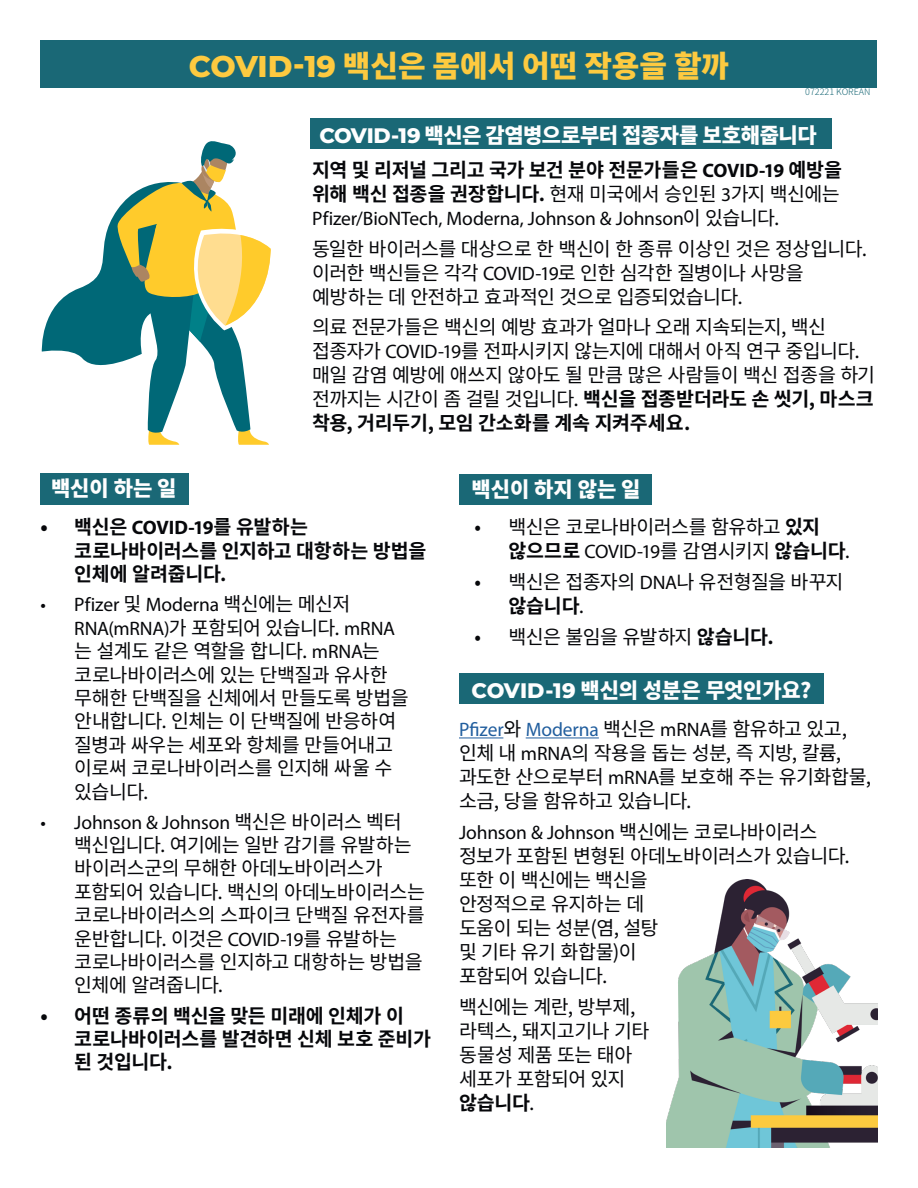
<style>
.page{position:relative;width:918px;height:1188px;background:#fff}
.page>*{position:absolute;margin:0;border:0;box-sizing:border-box;transform-origin:0 0}
.t1{font:900 30px "Noto Sans CJ Kkr";color:#fdca40}
.Body_Style{font:900 21px "Noto Sans CJ Kkr";letter-spacing:-.01em;color:#fefefe}
.Body_Style-2{font:19.5px/24px "Noto Sans CJ Kkr";letter-spacing:-.03em;color:#06070a}
.Body_Style-3{font:19.5px/24px "Myriad Pro";letter-spacing:-.005em;color:#06070a;text-align:justify}
.t2{font:700 19.5px/23.4px "Noto Sans CJ Kkr";letter-spacing:-.01em;color:#06070a}
.t3{font:300 9px "Noto Sans CJ Kkr";color:#196876}
.s1{font-family:"Montserrat";font-weight:800}
.s2{font-family:"Noto Sans CJ Kkr";font-weight:700}
.s3{font-weight:700}
.s4{font-family:"Noto Sans CJ Kkr"}
.s5{font-family:"Myriad Pro"}
.s6{font-family:"Myriad Pro";color:#215e9e}
</style>
<div class="page">
<div style="left:40px;top:40px;width:838px;height:48px;background:#1a6876"></div>
<svg style="left:41px;top:141px;width:230px;height:304px"></svg>
<hr style="left:459px;top:737px;width:44px;height:1px;background:#215e9e">
<hr style="left:526px;top:737px;width:73px;height:1px;background:#215e9e">
<div style="left:310px;top:118px;width:522px;height:31px;background:#1a6876"></div>
<div style="left:40px;top:474px;width:149px;height:31px;background:#1a6876"></div>
<div style="left:460px;top:474px;width:192px;height:31px;background:#1a6876"></div>
<div style="left:460px;top:673px;width:364px;height:31px;background:#1a6876"></div>
<img style="left:667px;top:879px;width:211px;height:269px">
<p class="t1" style="left:189px;top:49px;width:542px"><span class="s1">COVID-19</span> 백신은 몸에서 어떤 작용을 할까</p>
<p class="t3" style="left:805px;top:87px;width:67px">072221 KOREAN</p>
<p class="Body_Style" style="left:320px;top:124px;width:499px"><span class="s1">COVID-19</span> 백신은 감염병으로부터 접종자를 보호해줍니다</p>
<p class="Body_Style-3" style="left:312px;top:158px;width:531px"><span class="s2">지역 및 리저널 그리고 국가 보건 분야 전문가들은</span> <span class="s3">COVID-19</span> <span class="s2">예방을 위해 백신 접종을 권장합니다.</span> <span class="s4">현재 미국에서 승인된</span> 3<span class="s4">가지 백신에는 </span>Pfizer/BioNTech, Moderna, Johnson &amp; Johnson<span class="s4">이 있습니다.</span></p>
<p class="Body_Style-2" style="left:312px;top:237px;width:557px">동일한 바이러스를 대상으로 한 백신이 한 종류 이상인 것은 정상입니다. 이러한 백신들은 각각 <span class="s5">COVID-19</span>로 인한 심각한 질병이나 사망을 예방하는 데 안전하고 효과적인 것으로 입증되었습니다.</p>
<p class="Body_Style-2" style="left:312px;top:316px;width:564px">의료 전문가들은 백신의 예방 효과가 얼마나 오래 지속되는지, 백신 접종자가 <span class="s5">COVID-19</span>를 전파시키지 않는지에 대해서 아직 연구 중입니다. 매일 감염 예방에 애쓰지 않아도 될 만큼 많은 사람들이 백신 접종을 하기 전까지는 시간이 좀 걸릴 것입니다. <span class="s3">백신을 접종받더라도 손 씻기, 마스크 착용, 거리두기, 모임 간소화를 계속 지켜주세요.</span></p>
<p class="Body_Style" style="left:51px;top:477px;width:127px">백신이 하는 일</p>
<p class="Body_Style" style="left:472px;top:477px;width:170px">백신이 하지 않는 일</p>
<p class="t2" style="left:74px;top:516px;width:354px;text-indent:-34px">• 백신은 <span class="s5">COVID-19</span>를 유발하는 코로나바이러스를 인지하고 대항하는 방법을 인체에 알려줍니다.</p>
<p class="Body_Style-2" style="left:74px;top:593px;width:336px;line-height:23.4px;text-indent:-34px"><span class="s5">• Pfizer</span> 및 <span class="s5">Moderna</span> 백신에는 메신저<br><span class="s5">RNA(mRNA)</span>가 포함되어 있습니다. <span class="s5">mRNA </span>는 설계도 같은 역할을 합니다. <span class="s5">mRNA</span>는 코로나바이러스에 있는 단백질과 유사한 무해한 단백질을 신체에서 만들도록 방법을 안내합니다. 인체는 이 단백질에 반응하여 질병과 싸우는 세포와 항체를 만들어내고 이로써 코로나바이러스를 인지해 싸울 수 있습니다.</p>
<p class="Body_Style-2" style="left:74px;top:810px;width:352px;line-height:23.4px;text-indent:-34px"><span class="s5">• Johnson &amp; Johnson</span> 백신은 바이러스 벡터 백신입니다. 여기에는 일반 감기를 유발하는 바이러스군의 무해한 아데노바이러스가 포함되어 있습니다. 백신의 아데노바이러스는 코로나바이러스의 스파이크 단백질 유전자를 운반합니다. 이것은 <span class="s5">COVID-19</span>를 유발하는 코로나바이러스를 인지하고 대항하는 방법을 인체에 알려줍니다.</p>
<p class="t2" style="left:74px;top:1004px;width:358px;text-indent:-34px">• 어떤 종류의 백신을 맞든 미래에 인체가 이 코로나바이러스를 발견하면 신체 보호 준비가 된 것입니다.</p>
<p class="Body_Style-2" style="left:508px;top:516px;width:343px;text-indent:-34px">• 백신은 코로나바이러스를 함유하고 <span class="s3">있지 않으므로</span> <span class="s5">COVID-19</span>를 감염시키지 <span class="s3">않습니다</span>.</p>
<p class="Body_Style-2" style="left:508px;top:570px;width:337px;text-indent:-34px">• 백신은 접종자의 <span class="s5">DNA</span>나 유전형질을 바꾸지 <span class="s3">않습니다</span>.</p>
<p class="Body_Style-2" style="left:475px;top:625px;width:301px">• 백신은 불임을 유발하지 <span class="s3">않습니다.</span></p>
<p class="Body_Style" style="left:472px;top:678px;width:341px"><span class="s1">COVID-19</span> 백신의 성분은 무엇인가요?</p>
<p class="Body_Style-2" style="left:459px;top:717px;width:414px"><span class="s6">Pfizer</span>와 <span class="s6">Moderna</span> 백신은 <span class="s5">mRNA</span>를 함유하고 있고, 인체 내 <span class="s5">mRNA</span>의 작용을 돕는 성분, 즉 지방, 칼륨, 과도한 산으로부터 <span class="s5">mRNA</span>를 보호해 주는 유기화합물, 소금, 당을 함유하고 있습니다.</p>
<p class="Body_Style-2" style="left:459px;top:820px;width:393px"><span class="s5">Johnson &amp; Johnson</span> 백신에는 코로나바이러스 정보가 포함된 변형된 아데노바이러스가 있습니다. 또한 이 백신에는 백신을<br>안정적으로 유지하는 데<br>도움이 되는 성분(염, 설탕<br>및 기타 유기 화합물)이<br>포함되어 있습니다.</p>
<p class="Body_Style-2" style="left:459px;top:995px;width:192px">백신에는 계란, 방부제, 라텍스, 돼지고기나 기타 동물성 제품 또는 태아 세포가 포함되어 있지 <span class="s3">않습니다</span>.</p>
</div>
